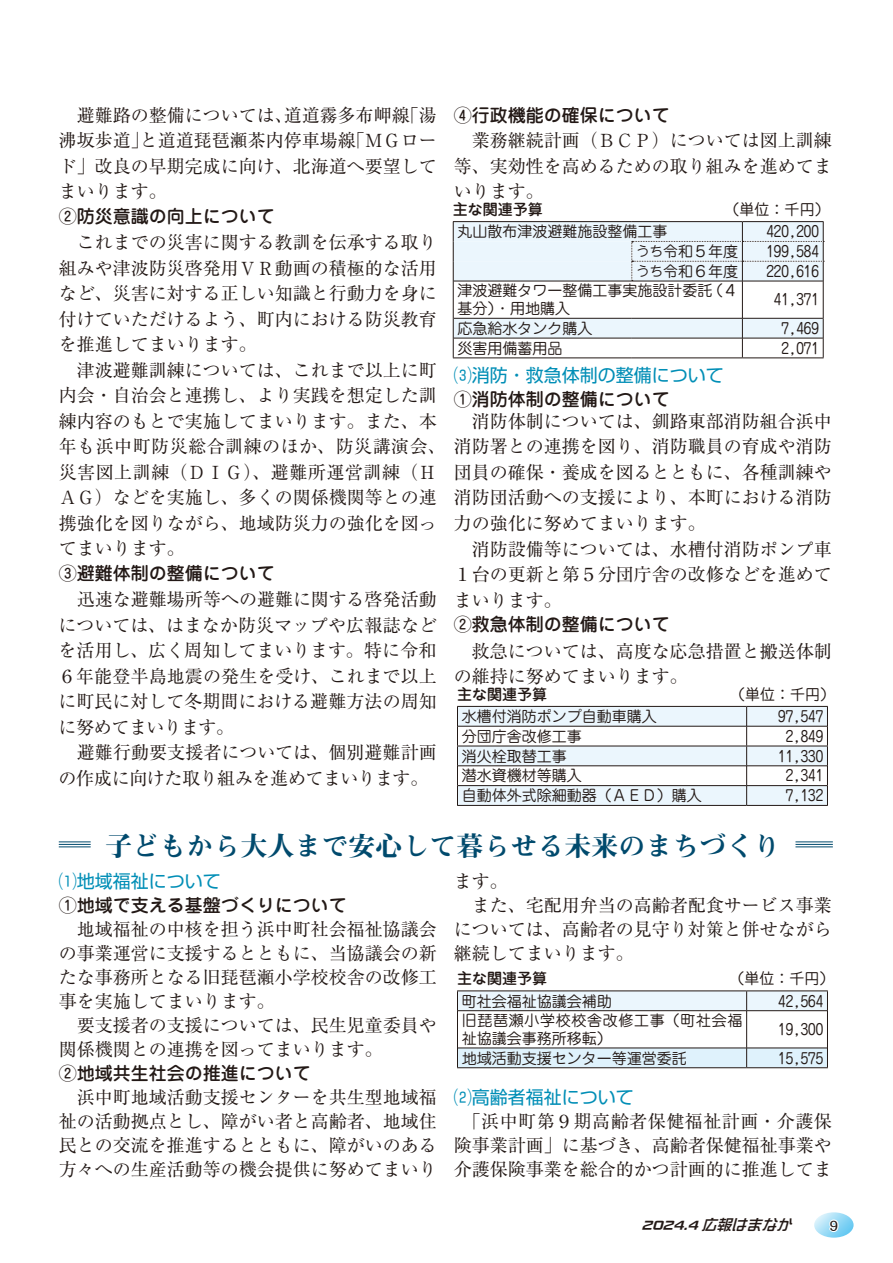
<style>
.page{position:relative;width:893px;height:1263px;background:#fff}
.page>*{position:absolute;margin:0;border:0;box-sizing:border-box;transform-origin:0 0}
.t1{font:27px "Midashi Min Pro MA31";color:#004a6d}
.t2{font:18px/25.5px "Ryumin Pro";color:#231916}
.t3{font:500 18px "Jun 34 Pro";color:#231916}
.t4{font:18px "Shin Go Pro";color:#008eb6}
.t5{font:16.5px "DF Ryu Seki Std W9";color:#231916}
.t6{font:15px/18px "Jun 201 Pro";color:#231916}
.t7{font:15px/18px "Jun 201 Pro";letter-spacing:.045em;color:#231916}
.t8{font:500 15px "Jun 34 Pro";color:#231916}
.t9{font:italic 15px "DF So Gei Std W5";color:#231916}
.s1{font-size:13.5px}
</style>
<div class="page">
<svg style="left:814px;top:1212px;width:40px;height:25px"></svg>
<svg style="left:827px;top:1218px;width:13px;height:16px"></svg>
<hr style="left:454px;top:281px;width:178px;height:1px;background:#231916">
<hr style="left:632px;top:281px;width:110px;height:1px;background:#231916">
<hr style="left:742px;top:281px;width:81px;height:1px;background:#231916">
<hr style="left:742px;top:281px;width:1px;height:37px;background:#231916">
<hr style="left:453px;top:221px;width:179px;height:1px;background:#231916">
<hr style="left:632px;top:221px;width:110px;height:1px;background:#231916">
<hr style="left:742px;top:221px;width:82px;height:1px;background:#231916">
<hr style="left:453px;top:281px;width:1px;height:37px;background:#231916">
<hr style="left:823px;top:281px;width:1px;height:37px;background:#231916">
<svg style="left:453px;top:318px;width:371px;height:39px"></svg>
<hr style="left:453px;top:357px;width:179px;height:1px;background:#231916">
<hr style="left:632px;top:357px;width:110px;height:1px;background:#231916">
<hr style="left:742px;top:357px;width:82px;height:1px;background:#231916">
<svg style="left:453px;top:222px;width:371px;height:59px;background:#e6f0f7"></svg>
<hr style="left:59px;top:841px;width:32px;height:1px;background:#004a6d">
<hr style="left:59px;top:844px;width:32px;height:1px;background:#004a6d">
<hr style="left:59px;top:846px;width:32px;height:1px;background:#004a6d">
<hr style="left:795px;top:841px;width:38px;height:1px;background:#004a6d">
<hr style="left:795px;top:844px;width:38px;height:1px;background:#004a6d">
<hr style="left:795px;top:846px;width:38px;height:1px;background:#004a6d">
<svg style="left:457px;top:706px;width:371px;height:99px"></svg>
<hr style="left:457px;top:805px;width:290px;height:1px;background:#231916">
<hr style="left:747px;top:805px;width:81px;height:1px;background:#231916">
<hr style="left:746px;top:1011px;width:1px;height:37px;background:#231916">
<hr style="left:457px;top:990px;width:290px;height:1px;background:#231916">
<hr style="left:747px;top:990px;width:81px;height:1px;background:#231916">
<svg style="left:457px;top:991px;width:371px;height:20px;background:#dde6ed"></svg>
<hr style="left:457px;top:1011px;width:1px;height:37px;background:#231916">
<hr style="left:827px;top:1011px;width:1px;height:37px;background:#231916">
<div style="left:457px;top:1048px;width:371px;height:19px;background:#dff2fc"></div>
<hr style="left:457px;top:1067px;width:290px;height:1px;background:#231916">
<hr style="left:747px;top:1067px;width:81px;height:1px;background:#231916">
<p class="t2" style="left:59px;top:101px;width:380px;text-align:justify">　避難路の整備については、道道霧多布岬線「湯沸坂歩道」と道道琵琶瀬茶内停車場線「ＭＧロード」改良の早期完成に向け、北海道へ要望してまいります。</p>
<p class="t3" style="left:59px;top:202px;width:217px">②防災意識の向上について</p>
<p class="t2" style="left:59px;top:229px;width:774px">　これまでの災害に関する教訓を伝承する取り<br>組みや津波防災啓発用ＶＲ動画の積極的な活用<br>など、災害に対する正しい知識と行動力を身に<br>付けていただけるよう、町内における防災教育<br>を推進してまいります。<br>　津波避難訓練については、これまで以上に町<br>内会・自治会と連携し、より実践を想定した訓<br>練内容のもとで実施してまいります。また、本<br>年も浜中町防災総合訓練のほか、防災講演会、消防署との連携を図り、消防職員の育成や消防災害図上訓練（ＤＩＧ）、避難所運営訓練（Ｈ<br>ＡＧ）などを実施し、多くの関係機関等との連<br>携強化を図りながら、地域防災力の強化を図っ<br>てまいります。</p>
<p class="t3" style="left:59px;top:559px;width:217px">③避難体制の整備について</p>
<p class="t2" style="left:58px;top:586px;width:380px">　迅速な避難場所等への避難に関する啓発活動については、はまなか防災マップや広報誌などを活用し、広く周知してまいります。特に令和<br>６年能登半島地震の発生を受け、これまで以上に町民に対して冬期間における避難方法の周知に努めてまいります。<br>　避難行動要支援者については、個別避難計画の作成に向けた取り組みを進めてまいります。</p>
<p class="t3" style="left:454px;top:101px;width:217px">④行政機能の確保について</p>
<p class="t2" style="left:454px;top:127px;width:379px;text-align:justify">　業務継続計画（ＢＣＰ）については図上訓練等、実効性を高めるための取り組みを進めてまいります。</p>
<p class="t8" style="left:453px;top:198px;width:91px">主な関連予算</p>
<p class="t6" style="left:725px;top:199px;width:106px">（単位：千円）</p>
<p class="t6" style="left:457px;top:221px;width:211px">丸山散布津波避難施設整備工事</p>
<p class="t6" style="left:766px;top:221px;width:54px">420,200</p>
<p class="t6" style="left:636px;top:241px;width:103px"><span class="s1">うち</span>令和５年度</p>
<p class="t6" style="left:766px;top:241px;width:54px">199,584</p>
<p class="t6" style="left:636px;top:260px;width:103px"><span class="s1">うち</span>令和６年度</p>
<p class="t6" style="left:766px;top:260px;width:54px">220,616</p>
<p class="t6" style="left:457px;top:280px;width:282px">津波避難タワー整備工事実施設計委託（４基分）・用地購入</p>
<p class="t6" style="left:774px;top:289px;width:46px">41,371</p>
<p class="t6" style="left:457px;top:318px;width:136px">応急給水タンク購入</p>
<p class="t6" style="left:781px;top:318px;width:39px">7,469</p>
<p class="t6" style="left:457px;top:337px;width:106px">災害用備蓄用品</p>
<p class="t6" style="left:781px;top:337px;width:39px">2,071</p>
<p class="t4" style="left:454px;top:360px;width:271px">⑶消防・救急体制の整備について</p>
<p class="t3" style="left:454px;top:385px;width:217px">①消防体制の整備について</p>
<p class="t2" style="left:454px;top:407px;width:379px">　消防体制については、釧路東部消防組合浜中</p>
<p class="t2" style="left:454px;top:458px;width:379px">団員の確保・養成を図るとともに、各種訓練や消防団活動への支援により、本町における消防力の強化に努めてまいります。<br>　消防設備等については、水槽付消防ポンプ車<br>１台の更新と第５分団庁舎の改修などを進めてまいります。</p>
<p class="t3" style="left:454px;top:610px;width:217px">②救急体制の整備について</p>
<p class="t2" style="left:454px;top:637px;width:379px">　救急については、高度な応急措置と搬送体制の維持に努めてまいります。</p>
<p class="t8" style="left:457px;top:682px;width:91px">主な関連予算</p>
<p class="t6" style="left:730px;top:684px;width:107px">（単位：千円）</p>
<p class="t6" style="left:462px;top:706px;width:196px">水槽付消防ポンプ自動車購入</p>
<p class="t6" style="left:778px;top:706px;width:46px">97,547</p>
<p class="t6" style="left:462px;top:725px;width:121px">分団庁舎改修工事</p>
<p class="t6" style="left:786px;top:725px;width:39px">2,849</p>
<p class="t6" style="left:462px;top:745px;width:106px">消火栓取替工事</p>
<p class="t6" style="left:778px;top:745px;width:46px">11,330</p>
<p class="t6" style="left:462px;top:765px;width:121px">潜水資機材等購入</p>
<p class="t6" style="left:786px;top:765px;width:39px">2,341</p>
<p class="t6" style="left:462px;top:785px;width:241px">自動体外式除細動器（ＡＥＤ）購入</p>
<p class="t6" style="left:786px;top:785px;width:39px">7,132</p>
<h1 class="t1" style="left:106px;top:825px;width:677px">子どもから大人まで安心して暮らせる未来のまちづくり</h1>
<p class="t4" style="left:59px;top:866px;width:163px">⑴地域福祉について</p>
<p class="t3" style="left:59px;top:891px;width:289px">①地域で支える基盤づくりについて</p>
<p class="t2" style="left:59px;top:916px;width:380px;line-height:24px">　地域福祉の中核を担う浜中町社会福祉協議会の事業運営に支援するとともに、当協議会の新たな事務所となる旧琵琶瀬小学校校舎の改修工事を実施してまいります。<br>　要支援者の支援については、民生児童委員や関係機関との連携を図ってまいります。</p>
<p class="t3" style="left:59px;top:1059px;width:253px">②地域共生社会の推進について</p>
<p class="t2" style="left:59px;top:1084px;width:380px;line-height:24px;text-align:justify">　浜中町地域活動支援センターを共生型地域福祉の活動拠点とし、障がい者と高齢者、地域住民との交流を推進するとともに、障がいのある方々への生産活動等の機会提供に努めてまいり</p>
<p class="t2" style="left:454px;top:868px;width:379px;line-height:24px">ます。<br>　また、宅配用弁当の高齢者配食サービス事業については、高齢者の見守り対策と併せながら継続してまいります。</p>
<p class="t8" style="left:457px;top:967px;width:91px">主な関連予算</p>
<p class="t6" style="left:730px;top:968px;width:106px">（単位：千円）</p>
<p class="t6" style="left:462px;top:990px;width:151px">町社会福祉協議会補助</p>
<p class="t6" style="left:778px;top:990px;width:46px">42,564</p>
<p class="t7" style="left:462px;top:1010px;width:282px">旧琵琶瀬小学校校舎改修工事（町社会福祉協議会事務所移転）</p>
<p class="t6" style="left:778px;top:1019px;width:46px">19,300</p>
<p class="t6" style="left:462px;top:1047px;width:226px">地域活動支援センター等運営委託</p>
<p class="t6" style="left:778px;top:1047px;width:46px">15,575</p>
<p class="t4" style="left:454px;top:1082px;width:181px">⑵高齢者福祉について</p>
<p class="t2" style="left:454px;top:1108px;width:380px;line-height:24px;text-align:justify">　「浜中町第９期高齢者保健福祉計画・介護保険事業計画」に基づき、高齢者保健福祉事業や介護保険事業を総合的かつ計画的に推進してま</p>
<p class="t9" style="left:642px;top:1216px;width:156px">2024.4 広報はまなか</p>
<p class="t5" style="left:829px;top:1216px;width:12px">9</p>
</div>
